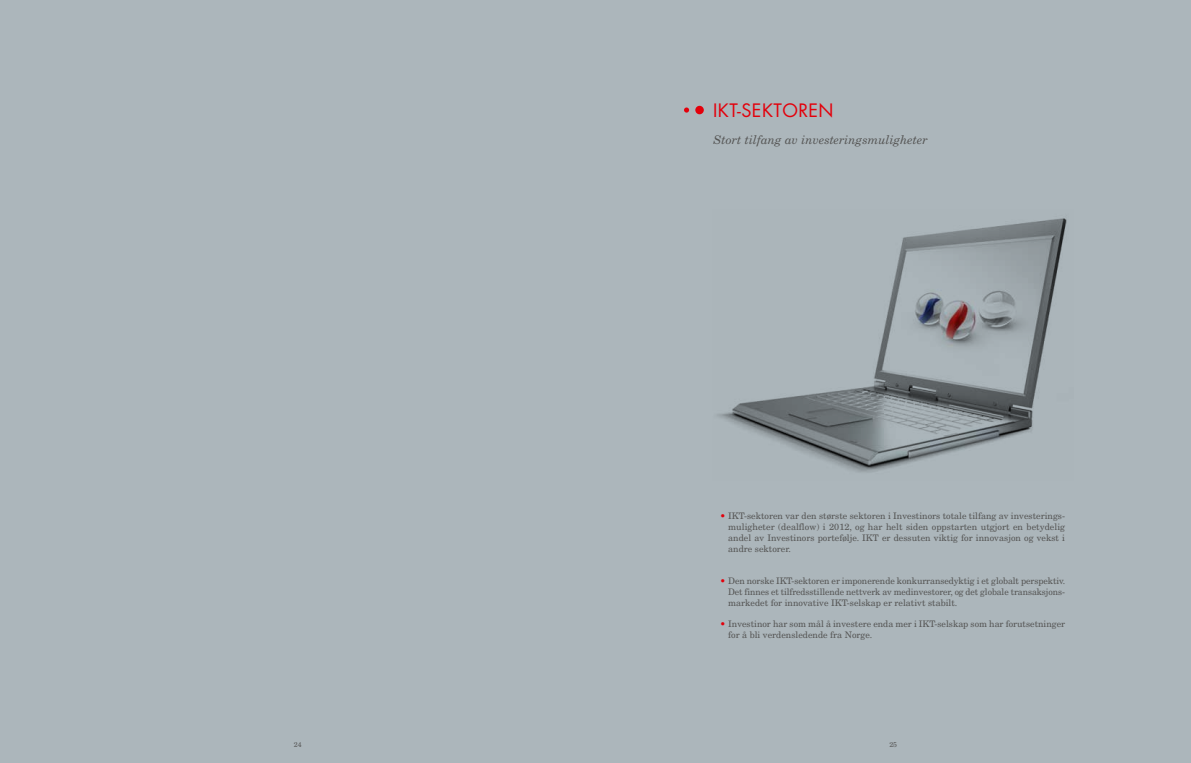
<style>
.page{position:relative;width:1191px;height:763px;background:#acb6bb}
.page>*{position:absolute;margin:0;border:0;box-sizing:border-box;transform-origin:0 0}
.t1{font:18px "Futura";letter-spacing:.025em;color:#e3000b}
.t2{font:italic 12px "New Century Schlbk";color:#565655}
.t3{font:9px/10.8px "New Century Schlbk";color:#565655;text-align:justify}
.t4{font:7px "New Century Schlbk";color:#565655}
.s1{color:#e3000b}
</style>
<div class="page">
<img style="left:717px;top:218px;width:350px;height:255px">
<div style="left:695px;top:106px;width:9px;height:8px;background:#e3000b;border-radius:50%"></div>
<svg style="left:684px;top:107px;width:5px;height:6px"></svg>
<h1 class="t1" style="left:713px;top:99px;width:122px">IKT-SEKTOREN</h1>
<h2 class="t2" style="left:713px;top:132px;width:215px">Stort tilfang av investeringsmuligheter</h2>
<p class="t3" style="left:728px;top:510px;width:338px;text-indent:-8px"><span class="s1">•</span> IKT-sektoren var den største sektoren i Investinors totale tilfang av investerings&shy;muligheter (dealflow) i 2012, og har helt siden oppstarten utgjort en betydelig andel av Investinors portefølje. IKT er dessuten viktig for innovasjon og vekst i andre sektorer.</p>
<p class="t3" style="left:728px;top:575px;width:339px;text-indent:-8px"><span class="s1">•</span> Den norske IKT-sektoren er imponerende konkurransedyktig i et globalt perspektiv.<br>Det finnes et tilfredsstillende nettverk av medinvestorer, og det globale transaksjons&shy;markedet for innovative IKT-selskap er relativt stabilt.</p>
<p class="t3" style="left:728px;top:618px;width:338px;text-indent:-8px"><span class="s1">•</span> Investinor har som mål å investere enda mer i IKT-selskap som har forutsetninger for å bli verdensledende fra Norge.</p>
<p class="t4" style="left:294px;top:739px;width:9px">24</p>
<p class="t4" style="left:889px;top:739px;width:9px">25</p>
</div>
